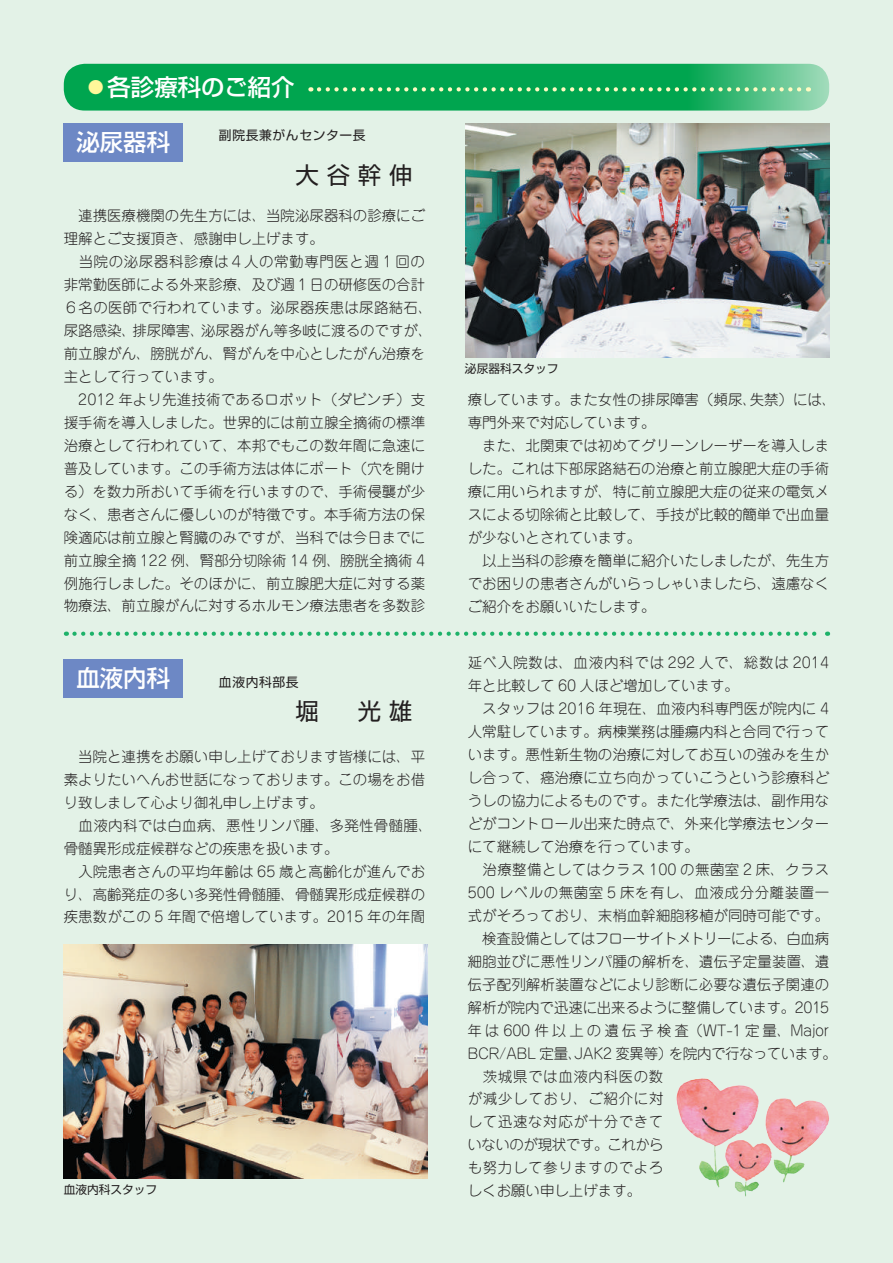
<style>
.page{position:relative;width:893px;height:1263px;background:#e3f2e7}
.page>*{position:absolute;margin:0;border:0;box-sizing:border-box;transform-origin:0 0}
.t1{font:500 23.4px "Shin Go Pro";color:#fff}
.t2{font:23.4px "Shin Go Pro";color:#231f20}
.t3{font:300 14.4px/23px "Jun 101 Pro";color:#231f20}
.t4{font:12.75px "Shin Go Pro";letter-spacing:.05em;color:#231f20}
.t5{font:11.7px "Shin Go Pro";color:#231f20}
.s1{color:#fff79a}
</style>
<div class="page">
<svg style="left:64px;top:64px;width:765px;height:47px;fill:#00a54f"></svg>
<img style="left:466px;top:123px;width:363px;height:234px">
<img style="left:64px;top:944px;width:363px;height:234px">
<svg style="left:319px;top:87px;width:490px;height:4px"></svg>
<svg style="left:74px;top:632px;width:754px;height:4px"></svg>
<div style="left:64px;top:123px;width:119px;height:39px;background:#6d88c5"></div>
<div style="left:64px;top:659px;width:119px;height:38px;background:#6d88c5"></div>
<img style="left:676px;top:1078px;width:153px;height:119px">
<h1 class="t1" style="left:84px;top:68px;width:212px"><span class="s1">◦</span>各診療科のご紹介</h1>
<h1 class="t1" style="left:77px;top:123px;width:95px">泌尿器科</h1>
<p class="t4" style="left:219px;top:125px;width:148px">副院長兼がんセンター長</p>
<h1 class="t2" style="left:296px;top:156px;width:118px">大 谷 幹 伸</h1>
<p class="t3" style="left:64px;top:202px;width:370px">　連携医療機関の先生方には、当院泌尿器科の診療にご理解とご支援頂き、感謝申し上げます。<br>　当院の泌尿器科診療は４人の常勤専門医と週 1 回の非常勤医師による外来診療、及び週１日の研修医の合計<br>６名の医師で行われています。泌尿器疾患は尿路結石、尿路感染、排尿障害、泌尿器がん等多岐に渡るのですが、前立腺がん、膀胱がん、腎がんを中心としたがん治療を主として行っています。<br>　2012 年より先進技術であるロボット（ダビンチ）支援手術を導入しました。世界的には前立腺全摘術の標準治療として行われていて、本邦でもこの数年間に急速に普及しています。この手術方法は体にポート（穴を開ける）を数カ所おいて手術を行いますので、手術侵襲が少なく、患者さんに優しいのが特徴です。本手術方法の保険適応は前立腺と腎臓のみですが、当科では今日までに前立腺全摘 122 例、腎部分切除術 14 例、膀胱全摘術 4例施行しました。そのほかに、前立腺肥大症に対する薬物療法、前立腺がんに対するホルモン療法患者を多数診</p>
<h1 class="t1" style="left:77px;top:659px;width:95px">血液内科</h1>
<p class="t4" style="left:219px;top:672px;width:81px">血液内科部長</p>
<h1 class="t2" style="left:296px;top:692px;width:118px">堀 　 光 雄</h1>
<p class="t3" style="left:64px;top:743px;width:370px">　当院と連携をお願い申し上げております皆様には、平素よりたいへんお世話になっております。この場をお借り致しまして心より御礼申し上げます。<br>　血液内科では白血病、悪性リンパ腫、多発性骨髄腫、骨髄異形成症候群などの疾患を扱います。<br>　入院患者さんの平均年齢は 65 歳と高齢化が進んでおり、高齢発症の多い多発性骨髄腫、骨髄異形成症候群の疾患数がこの 5 年間で倍増しています。2015 年の年間</p>
<p class="t5" style="left:64px;top:1180px;width:95px">血液内科スタッフ</p>
<p class="t5" style="left:465px;top:359px;width:95px">泌尿器科スタッフ</p>
<p class="t3" style="left:468px;top:387px;width:370px">療しています。また女性の排尿障害（頻尿、失禁）には、専門外来で対応しています。<br>　また、北関東では初めてグリーンレーザーを導入しました。これは下部尿路結石の治療と前立腺肥大症の手術療に用いられますが、特に前立腺肥大症の従来の電気メスによる切除術と比較して、手技が比較的簡単で出血量が少ないとされています。<br>　以上当科の診療を簡単に紹介いたしましたが、先生方でお困りの患者さんがいらっしゃいましたら、遠慮なくご紹介をお願いいたします。</p>
<p class="t3" style="left:467px;top:649px;width:371px">延べ入院数は、血液内科では 292 人で、総数は 2014年と比較して 60 人ほど増加しています。<br>　スタッフは 2016 年現在、血液内科専門医が院内に 4人常駐しています。病棟業務は腫瘍内科と合同で行っています。悪性新生物の治療に対してお互いの強みを生かし合って、癌治療に立ち向かっていこうという診療科どうしの協力によるものです。また化学療法は、副作用などがコントロール出来た時点で、外来化学療法センターにて継続して治療を行っています。<br>　治療整備としてはクラス 100 の無菌室 2 床、クラス<br>500 レベルの無菌室 5 床を有し、血液成分分離装置一式がそろっており、末梢血幹細胞移植が同時可能です。　検査設備としてはフローサイトメトリーによる、白血病細胞並びに悪性リンパ腫の解析を、遺伝子定量装置、遺伝子配列解析装置などにより診断に必要な遺伝子関連の解析が院内で迅速に出来るように整備しています。2015年は 600 件以上の遺伝子検査（WT-1 定量、Major<br>BCR/ABL 定量、JAK2 変異等）を院内で行なっています。　茨城県では血液内科医の数<br>が減少しており、ご紹介に対<br>して迅速な対応が十分できて<br>いないのが現状です。これから<br>も努力して参りますのでよろ<br>しくお願い申し上げます。</p>
</div>
